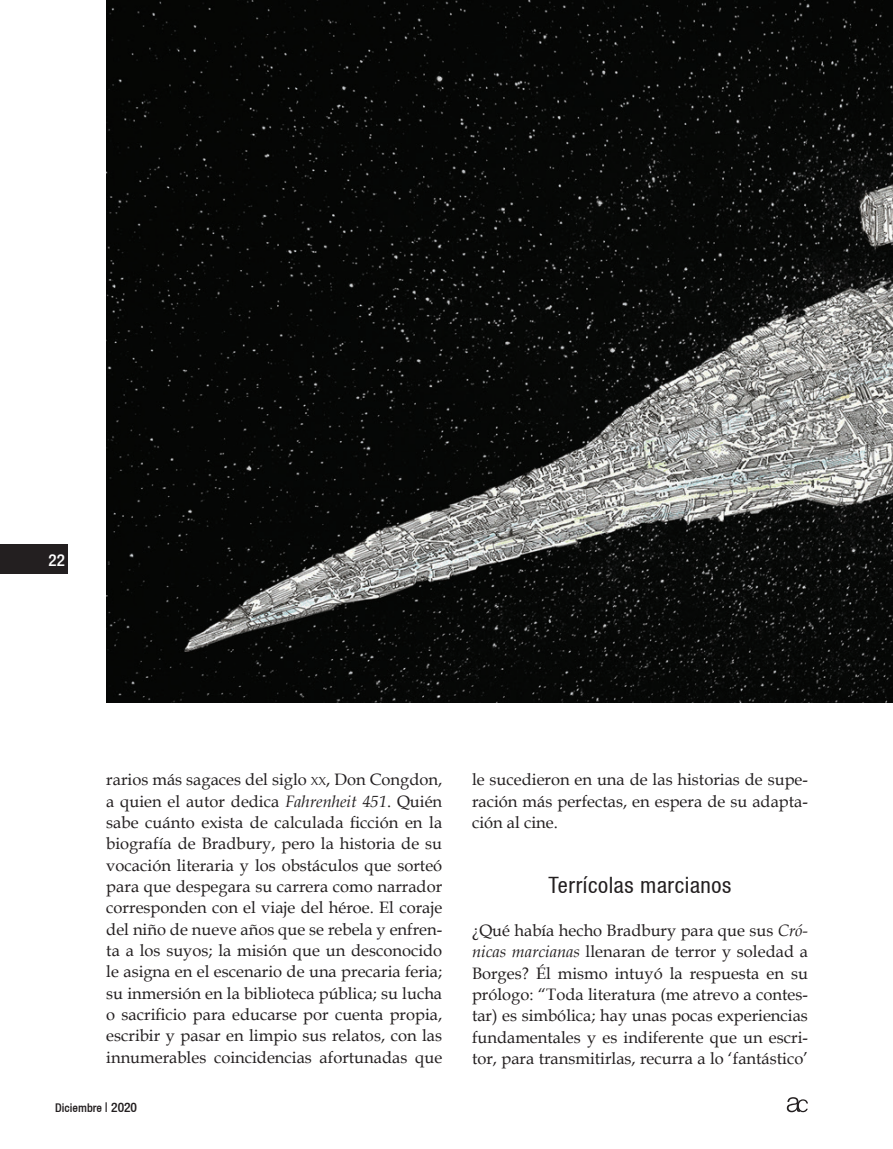
<style>
.page{position:relative;width:893px;height:1149px;background:#fff}
.page>*{position:absolute;margin:0;border:0;box-sizing:border-box;transform-origin:0 0}
.t1{font:condensed 22.5px "Helvetica 57";letter-spacing:.025em;color:#231f20}
.t2{font:500 condensed 16.95px "Helvetica 67";color:#fff}
.t3{font:16.5px/21.3px "Book Antiqua";color:#231f20;text-align:justify}
.t4{font:500 condensed 12px "Helvetica 67";color:#231f20}
.s1{font-size:11.55px}
.s2{font-style:italic}
.s3{font-size:13.5px}
</style>
<div class="page">
<div style="left:0;top:544px;width:68px;height:29px;background:#231f20"></div>
<svg style="left:787px;top:1097px;width:21px;height:14px"></svg>
<img style="left:106px;top:0;width:787px;height:702px">
<p class="t2" style="left:49px;top:549px;width:18px">22</p>
<p class="t3" style="left:106px;top:768px;width:337px">rarios más sagaces del siglo <span class="s1">xx</span>, Don Congdon, a quien el autor dedica <span class="s2">Fahrenheit 451</span>. Quién sabe cuánto exista de calculada ficción en la biografía de Bradbury, pero la historia de su vocación literaria y los obstáculos que sorteó para que despegara su carrera como narrador corresponden con el viaje del héroe. El coraje del niño de nueve años que se rebela y enfren&shy;ta a los suyos; la misión que un desconocido le asigna en el escenario de una precaria feria; su inmersión en la biblioteca pública; su lucha o sacrificio para educarse por cuenta propia, escribir y pasar en limpio sus relatos, con las innumerables coincidencias afortunadas que</p>
<p class="t3" style="left:472px;top:768px;width:337px">le sucedieron en una de las historias de supe&shy;ración más perfectas, en espera de su adapta&shy;ción al cine.</p>
<h1 class="t1" style="left:549px;top:872px;width:184px">Terrícolas marcianos</h1>
<p class="t3" style="left:472px;top:919px;width:337px">¿Qué había hecho Bradbury para que sus <span class="s2">Cró&shy;nicas marcianas</span> llenaran de terror y soledad a Borges? Él mismo intuyó la respuesta en su prólogo: “Toda literatura (me atrevo a contes&shy;tar) es simbólica; hay unas pocas experiencias fundamentales y es indiferente que un escri&shy;tor, para transmitirlas, recurra a lo ‘fantástico’</p>
<p class="t4" style="left:55px;top:1100px;width:83px">Diciembre <span class="s3">| 2020</span></p>
</div>
